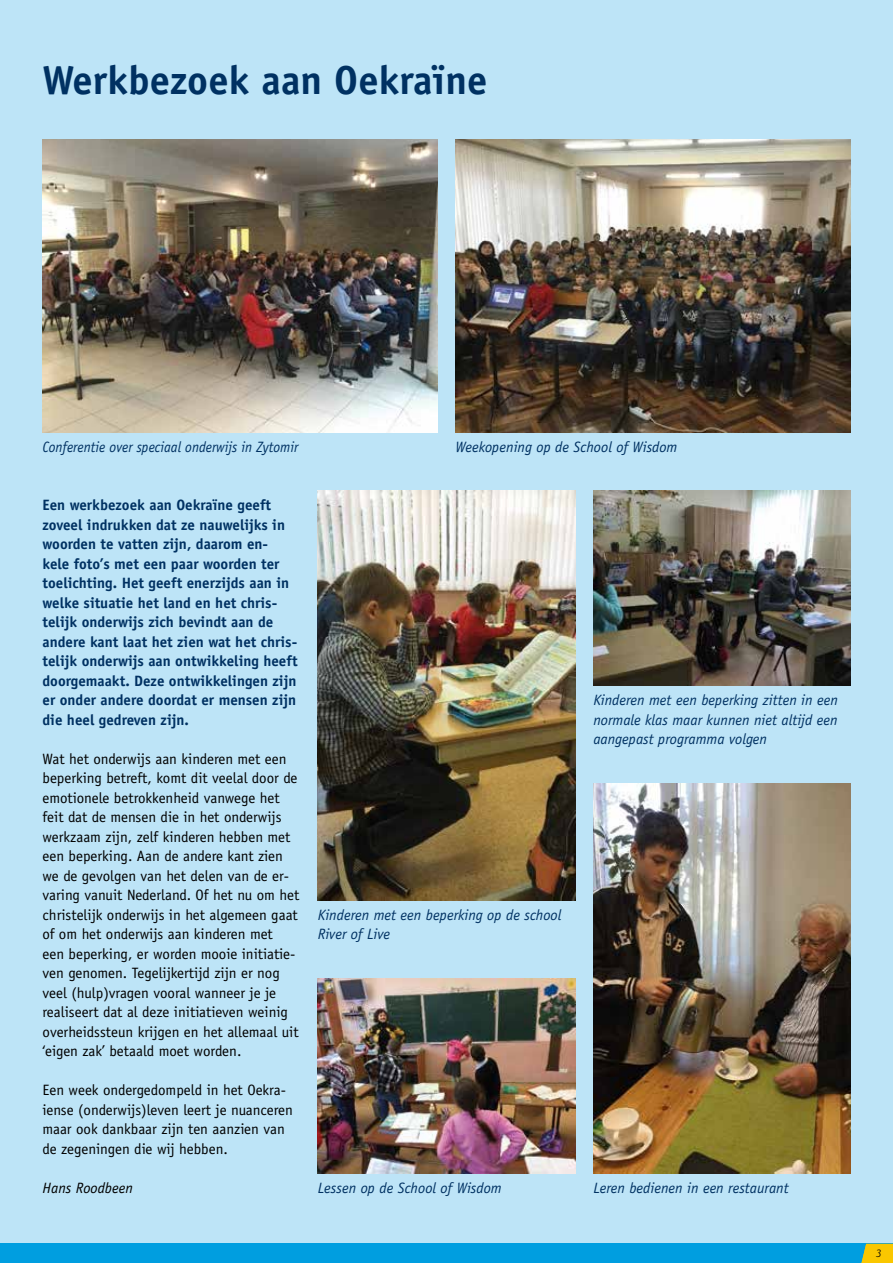
<style>
.page{position:relative;width:893px;height:1263px;background:#fff}
.page>*{position:absolute;margin:0;border:0;box-sizing:border-box;transform-origin:0 0}
.t1{font:700 40.5px "Officina Sans";color:#003162}
.t2{font:15px/19.5px "Officina Sans";color:#000}
.t3{font:700 15px/19.5px "Officina Sans";color:#003162}
.t4{font:italic 15px/19.5px "Officina Sans";color:#003162;text-align:justify}
.t5{font:italic 15px "Officina Sans";color:#003162;scale:.94 1}
.t6{font:italic 15px "Officina Sans";color:#000}
.t7{font:italic 12px "Goudy Sans";color:#000}
</style>
<div class="page">
<div style="left:0;top:0;width:893px;height:1244px;background:#bde4f7"></div>
<img style="left:593px;top:783px;width:257px;height:390px">
<img style="left:318px;top:978px;width:257px;height:195px">
<img style="left:593px;top:491px;width:257px;height:195px">
<img style="left:318px;top:491px;width:257px;height:409px">
<img style="left:456px;top:140px;width:394px;height:292px">
<img style="left:43px;top:140px;width:394px;height:292px">
<div style="left:0;top:1244px;width:893px;height:19px;background:#009ee0"></div>
<svg style="left:861px;top:1244px;width:32px;height:19px"></svg>
<h1 class="t1" style="left:43px;top:54px;width:446px">Werkbezoek aan Oekraïne</h1>
<p class="t5" style="left:43px;top:438px;width:274px">Conferentie over speciaal onderwijs in Zytomir</p>
<p class="t3" style="left:43px;top:495px;width:257px">Een werkbezoek aan Oekraïne geeft zoveel indrukken dat ze nauwelijks in woorden te vatten zijn, daarom en&shy;kele foto’s met een paar woorden ter toelichting. Het geeft enerzijds aan in welke situatie het land en het chris&shy;telijk onderwijs zich bevindt aan de andere kant laat het zien wat het chris&shy;telijk onderwijs aan ontwikkeling heeft doorgemaakt. Deze ontwikkelingen zijn er onder andere doordat er mensen zijn die heel gedreven zijn.</p>
<p class="t2" style="left:43px;top:749px;width:258px">Wat het onderwijs aan kinderen met een beperking betreft, komt dit veelal door de emotionele betrokkenheid vanwege het feit dat de mensen die in het onderwijs werkzaam zijn, zelf kinderen hebben met een beperking. Aan de andere kant zien we de gevolgen van het delen van de er&shy;varing vanuit Nederland. Of het nu om het christelijk onderwijs in het algemeen gaat of om het onderwijs aan kinderen met<br>een beperking, er worden mooie initiatie&shy;ven genomen. Tegelijkertijd zijn er nog veel (hulp)vragen vooral wanneer je je realiseert dat al deze initiatieven weinig overheidssteun krijgen en het allemaal uit ‘eigen zak’ betaald moet worden.</p>
<p class="t2" style="left:43px;top:1080px;width:252px">Een week ondergedompeld in het Oekra&shy;ïense (onderwijs)leven leert je nuanceren maar ook dankbaar zijn ten aanzien van de zegeningen die wij hebben.</p>
<p class="t6" style="left:43px;top:1179px;width:92px">Hans Roodbeen</p>
<p class="t4" style="left:456px;top:437px;width:223px">Weekopening op de School of Wisdom</p>
<p class="t4" style="left:593px;top:690px;width:246px">Kinderen met een beperking zitten in een normale klas maar kunnen niet altijd een aangepast programma volgen</p>
<p class="t4" style="left:318px;top:905px;width:245px">Kinderen met een beperking op de school<br>River of Live</p>
<p class="t4" style="left:318px;top:1178px;width:185px">Lessen op de School of Wisdom</p>
<p class="t4" style="left:593px;top:1178px;width:197px">Leren bedienen in een restaurant</p>
<p class="t7" style="left:876px;top:1247px;width:7px">3</p>
</div>
